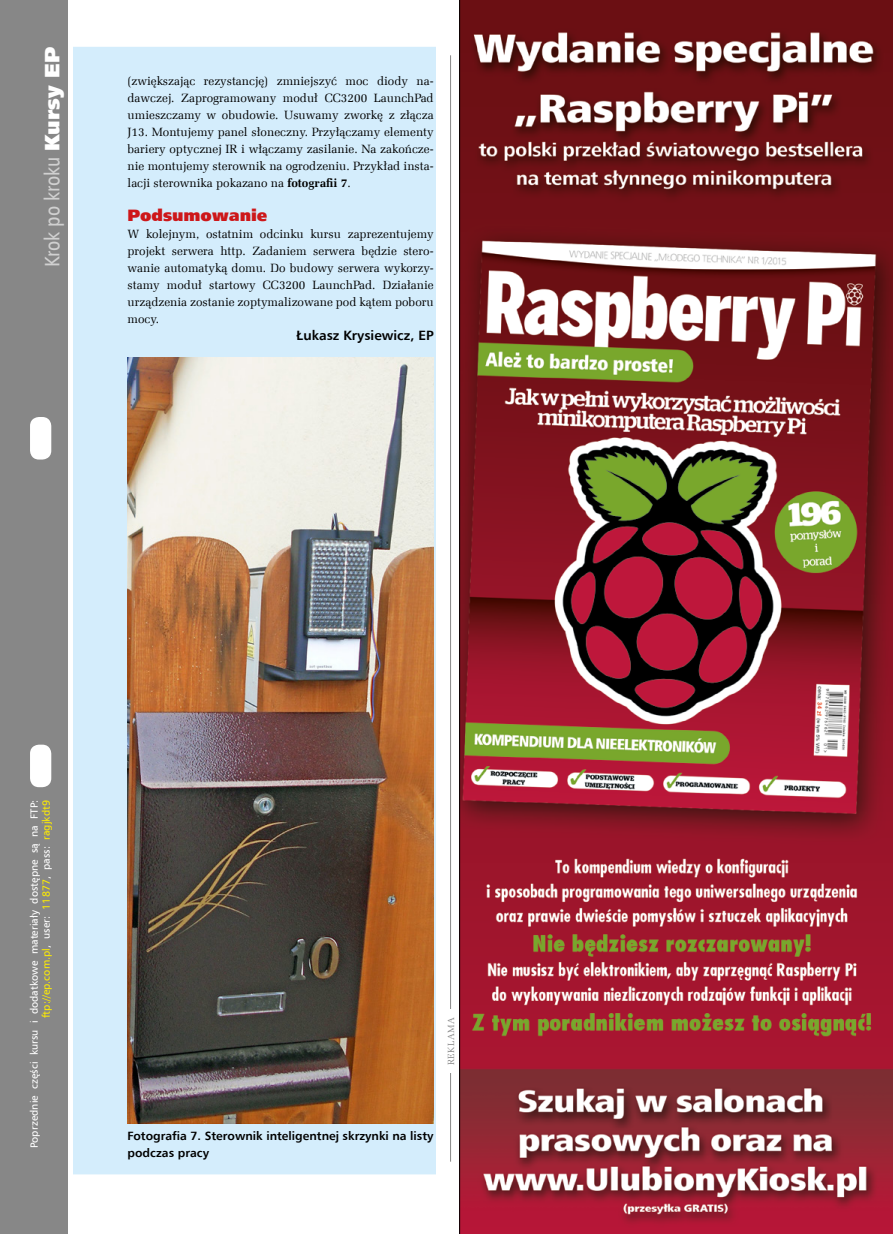
<style>
.page{position:relative;width:893px;height:1234px;background:#fff}
.page>*{position:absolute;margin:0;border:0;box-sizing:border-box;transform-origin:0 0}
.t1{font:21px "Humnst 777 Cn EU";color:#d0d0d0}
._3_Srodtytul_kurs{font:16.5px "Humnst 777 X Blk EU";color:#cd171a}
._0_Autor{font:700 13.5px "Humnst 777 EU";color:#000}
._1_Body{font:12px/17px "Zapf Ellipt EU";color:#000;text-align:justify}
._4_Podpis{font:700 12px/17px "Humnst 777 EU";color:#000}
.t2{font:10.5px/12px "Humnst 777 EU";letter-spacing:.005em;color:#fff;text-align:right}
._1_Body-2{font:9px "Zapf Ellipt EU";letter-spacing:.075em;color:#878787}
.s1{font-family:"Humnst 777 X Blk EU";color:#fff}
.s2{font-weight:700}
.s3{color:#ffed00}
</style>
<div class="page">
<div style="left:60px;top:47px;width:778px;height:1127px;background:#d4edfc;border-radius:9px"></div>
<div style="left:0;top:0;width:68px;height:1233px;background:#878787"></div>
<div style="left:30px;top:417px;width:21px;height:42px;background:#fff;border-radius:9px"></div>
<div style="left:30px;top:744px;width:21px;height:43px;background:#fff;border-radius:9px"></div>
<hr style="left:68px;top:0;width:4px;height:1233px;background:#fff">
<img style="left:128px;top:357px;width:306px;height:766px">
<div style="left:437px;top:0;width:456px;height:1233px;background:#fff"></div>
<hr style="left:450px;top:55px;width:1px;height:1106px;background:#878787">
<div style="left:442px;top:1008px;width:17px;height:64px;background:#fff"></div>
<svg style="left:459px;top:0;width:434px;height:1233px;background:#903d41"></svg>
<h1 class="t1" style="left:39px;top:267px;width:222px;rotate:-90deg">Krok po kroku <span class="s1">Kursy EP</span></h1>
<p class="_1_Body" style="left:128px;top:73px;width:308px">(zwiększając rezystancję) zmniejszyć moc diody na&shy;dawczej. Zaprogramowany moduł CC3200 LaunchPad umieszczamy w obudowie. Usuwamy zworkę z złącza J13. Montujemy panel słoneczny. Przyłączamy elementy bariery optycznej IR i włączamy zasilanie. Na zakończe&shy;nie montujemy sterownik na ogrodzeniu. Przykład insta&shy;lacji sterownika pokazano na <span class="s2">fotografii 7</span>.</p>
<p class="_3_Srodtytul_kurs" style="left:128px;top:205px;width:141px">Podsumowanie</p>
<p class="_1_Body" style="left:128px;top:226px;width:308px">W kolejnym, ostatnim odcinku kursu zaprezentujemy projekt serwera http. Zadaniem serwera będzie stero&shy;wanie automatyką domu. Do budowy serwera wykorzy&shy;stamy moduł startowy CC3200 LaunchPad. Działanie urządzenia zostanie zoptymalizowane pod kątem poboru mocy.</p>
<p class="_0_Autor" style="left:296px;top:327px;width:139px">Łukasz Krysiewicz, EP</p>
<p class="t2" style="left:28px;top:1147px;width:350px;rotate:-90deg">Poprzednie części kursu i dodatkowe materiały dostępne są na FTP: <span class="s3">ftp://ep.com.pl</span>, user: <span class="s3">11877</span>, pass: <span class="s3">ragjkdt9</span></p>
<p class="_1_Body-2" style="left:446px;top:1064px;width:50px;rotate:-90deg">REKLAMA</p>
<p class="_4_Podpis" style="left:128px;top:1127px;width:307px">Fotografia 7. Sterownik inteligentnej skrzynki na listy podczas pracy</p>
</div>
